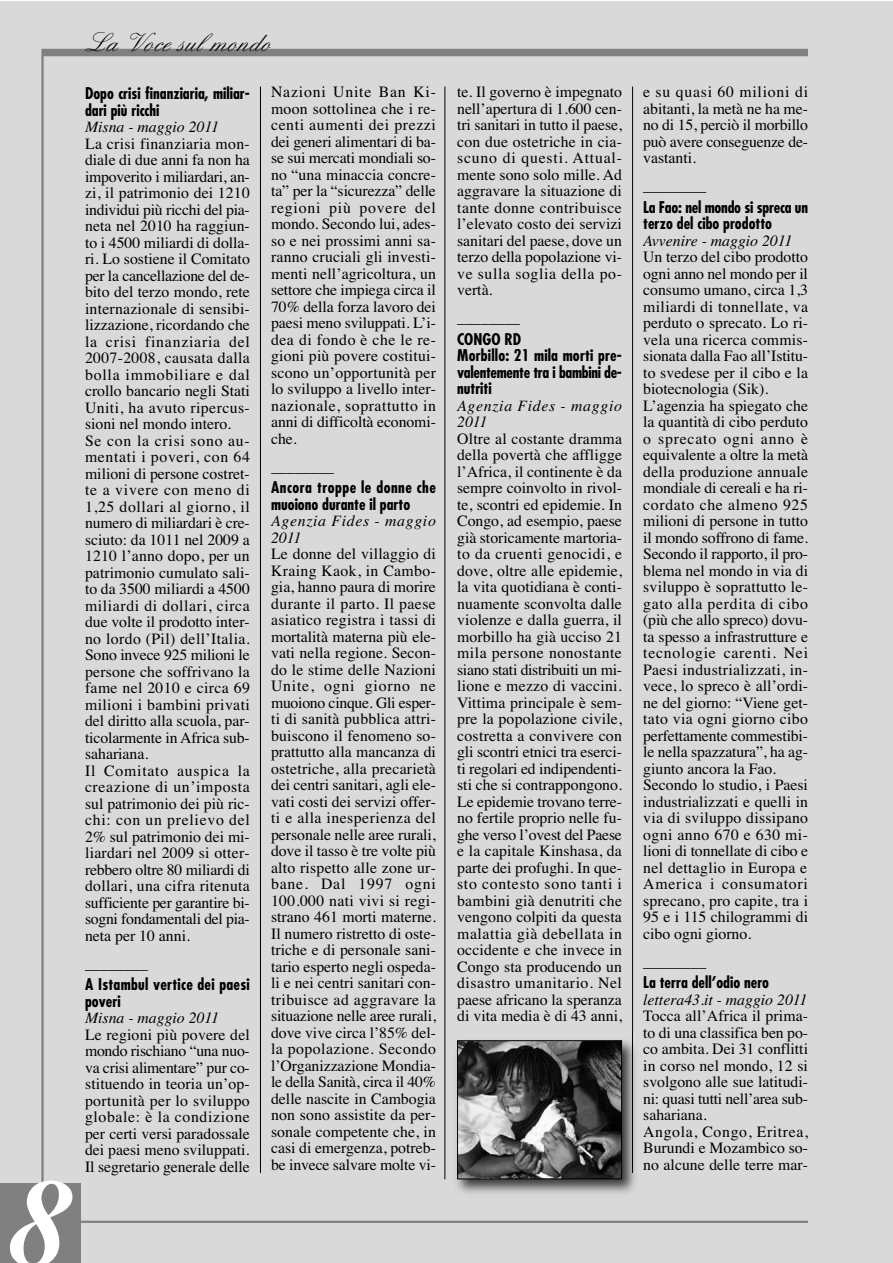
<style>
.page{position:relative;width:893px;height:1263px;background:#fff}
.page>*{position:absolute;margin:0;border:0;box-sizing:border-box;transform-origin:0 0}
.t1{font:italic 700 126px "Cochin";color:#fff}
.t2{font:27px "Englische Sch T";color:#000}
.t3{font:15.75px/16.5px "Times";color:#000;text-align:justify}
.t4{font:700 condensed 15.75px/16.5px "Futura";color:#000}
.t5{font:italic 15.75px "Times";color:#000}
.t6{font:italic 15.75px/16.5px "Times";letter-spacing:.045em;color:#000}
</style>
<div class="page">
<div style="left:0;top:2px;width:892px;height:1261px;background:#d9d9d9"></div>
<hr style="left:41px;top:49px;width:3px;height:1174px;background:#808080">
<div style="left:43px;top:49px;width:765px;height:7px;background:#808080"></div>
<hr style="left:43px;top:1221px;width:765px;height:2px;background:#808080">
<div style="left:0;top:1184px;width:81px;height:79px;background:#808080"></div>
<hr style="left:632px;top:87px;width:1px;height:1086px;background:#000">
<hr style="left:260px;top:87px;width:1px;height:1086px;background:#000">
<hr style="left:444px;top:87px;width:1px;height:1092px;background:#000">
<img style="left:456px;top:1040px;width:179px;height:154px">
<img style="left:632px;top:1040px;width:1px;height:133px">
<img style="left:459px;top:1042px;width:161px;height:135px">
<div style="left:457px;top:1040px;width:165px;height:139px;border:1px solid #000"></div>
<h2 class="t2" style="left:85px;top:26px;width:187px">La Voce sul mondo</h2>
<h1 class="t1" style="left:7px;top:1175px;width:64px">8</h1>
<p class="t4" style="left:85px;top:87px;width:166px">Dopo crisi finanziaria, miliar&shy;dari più ricchi</p>
<p class="t5" style="left:85px;top:121px;width:135px">Misna - maggio 2011</p>
<p class="t3" style="left:85px;top:137px;width:166px;text-align:left">La crisi finanziaria mon&shy;diale di due anni fa non ha impoverito i miliardari, an&shy;zi, il patrimonio dei 1210 individui più ricchi del pia&shy;neta nel 2010 ha raggiun&shy;to i 4500 miliardi di dolla&shy;ri. Lo sostiene il Comitato per la cancellazione del de&shy;bito del terzo mondo, rete internazionale di sensibi&shy;lizzazione, ricordando che la crisi finanziaria del<br>2007-2008, causata dalla bolla immobiliare e dal crollo bancario negli Stati<br>Uniti, ha avuto ripercus&shy;sioni nel mondo intero.<br>Se con la crisi sono au&shy;mentati i poveri, con 64 milioni di persone costret&shy;te a vivere con meno di<br>1,25 dollari al giorno, il numero di miliardari è cre&shy;sciuto: da 1011 nel 2009 a<br>1210 l’anno dopo, per un patrimonio cumulato sali&shy;to da 3500 miliardi a 4500 miliardi di dollari, circa due volte il prodotto inter&shy;no lordo (Pil) dell’Italia.<br>Sono invece 925 milioni le persone che soffrivano la fame nel 2010 e circa 69 milioni i bambini privati del diritto alla scuola, par&shy;ticolarmente in Africa sub&shy;sahariana.<br>Il Comitato auspica la creazione di un’imposta sul patrimonio dei più ric&shy;chi: con un prelievo del<br>2% sul patrimonio dei mi&shy;liardari nel 2009 si otter&shy;rebbero oltre 80 miliardi di dollari, una cifra ritenuta sufficiente per garantire bi&shy;sogni fondamentali del pia&shy;neta per 10 anni.</p>
<p class="t3" style="left:85px;top:962px;width:64px">––––––––</p>
<p class="t4" style="left:85px;top:978px;width:166px">A Istambul vertice dei paesi poveri</p>
<p class="t5" style="left:85px;top:1012px;width:135px">Misna - maggio 2011</p>
<p class="t3" style="left:85px;top:1028px;width:166px">Le regioni più povere del mondo rischiano “una nuo&shy;va crisi alimentare” pur co&shy;stituendo in teoria un’op&shy;portunità per lo sviluppo globale: è la condizione per certi versi paradossale dei paesi meno sviluppati.<br>Il segretario generale delle</p>
<p class="t3" style="left:271px;top:85px;width:166px">Nazioni Unite Ban Ki&shy;moon sottolinea che i re&shy;centi aumenti dei prezzi dei generi alimentari di ba&shy;se sui mercati mondiali so&shy;no “una minaccia concre&shy;ta” per la “sicurezza” delle regioni più povere del mondo. Secondo lui, ades&shy;so e nei prossimi anni sa&shy;ranno cruciali gli investi&shy;menti nell’agricoltura, un settore che impiega circa il 70% della forza lavoro dei paesi meno sviluppati. L’i&shy;dea di fondo è che le re&shy;gioni più povere costitui&shy;scono un’opportunità per lo sviluppo a livello inter&shy;nazionale, soprattutto in anni di difficoltà economi&shy;che.</p>
<p class="t3" style="left:271px;top:465px;width:64px">––––––––</p>
<p class="t4" style="left:271px;top:481px;width:166px">Ancora troppe le donne che muoiono durante il parto</p>
<p class="t6" style="left:271px;top:514px;width:166px">Agenzia Fides - maggio<br>2011</p>
<p class="t3" style="left:271px;top:547px;width:166px">Le donne del villaggio di Kraing Kaok, in Cambo&shy;gia, hanno paura di morire durante il parto. Il paese asiatico registra i tassi di mortalità materna più ele&shy;vati nella regione. Secon&shy;do le stime delle Nazioni Unite, ogni giorno ne muoiono cinque. Gli esper&shy;ti di sanità pubblica attri&shy;buiscono il fenomeno so&shy;prattutto alla mancanza di ostetriche, alla precarietà dei centri sanitari, agli ele&shy;vati costi dei servizi offer&shy;ti e alla inesperienza del personale nelle aree rurali, dove il tasso è tre volte più alto rispetto alle zone ur&shy;bane. Dal 1997 ogni 100.000 nati vivi si regi&shy;strano 461 morti materne.<br>Il numero ristretto di oste&shy;triche e di personale sani&shy;tario esperto negli ospeda&shy;li e nei centri sanitari con&shy;tribuisce ad aggravare la situazione nelle aree rurali, dove vive circa l’85% del&shy;la popolazione. Secondo l’Organizzazione Mondia&shy;le della Sanità, circa il 40% delle nascite in Cambogia non sono assistite da per&shy;sonale competente che, in casi di emergenza, potreb&shy;be invece salvare molte vi-</p>
<p class="t3" style="left:457px;top:85px;width:166px">te. Il governo è impegnato nell’apertura di 1.600 cen&shy;tri sanitari in tutto il paese, con due ostetriche in cia&shy;scuno di questi. Attual&shy;mente sono solo mille. Ad aggravare la situazione di tante donne contribuisce l’elevato costo dei servizi sanitari del paese, dove un terzo della popolazione vi&shy;ve sulla soglia della po&shy;vertà.</p>
<p class="t3" style="left:457px;top:316px;width:64px">––––––––</p>
<p class="t4" style="left:457px;top:332px;width:166px">CONGO RD<br>Morbillo: 21 mila morti pre&shy;valentemente tra i bambini de&shy;nutriti</p>
<p class="t6" style="left:457px;top:399px;width:166px">Agenzia Fides - maggio<br>2011</p>
<p class="t3" style="left:457px;top:432px;width:166px">Oltre al costante dramma della povertà che affligge l’Africa, il continente è da sempre coinvolto in rivol&shy;te, scontri ed epidemie. In Congo, ad esempio, paese già storicamente martoria&shy;to da cruenti genocidi, e dove, oltre alle epidemie, la vita quotidiana è conti&shy;nuamente sconvolta dalle violenze e dalla guerra, il morbillo ha già ucciso 21 mila persone nonostante siano stati distribuiti un mi&shy;lione e mezzo di vaccini.<br>Vittima principale è sem&shy;pre la popolazione civile, costretta a convivere con gli scontri etnici tra eserci&shy;ti regolari ed indipendenti&shy;sti che si contrappongono.<br>Le epidemie trovano terre&shy;no fertile proprio nelle fu&shy;ghe verso l’ovest del Paese e la capitale Kinshasa, da parte dei profughi. In que&shy;sto contesto sono tanti i bambini già denutriti che vengono colpiti da questa malattia già debellata in occidente e che invece in Congo sta producendo un disastro umanitario. Nel paese africano la speranza di vita media è di 43 anni,</p>
<p class="t3" style="left:643px;top:85px;width:166px">e su quasi 60 milioni di abitanti, la metà ne ha me&shy;no di 15, perciò il morbillo può avere conseguenze de&shy;vastanti.</p>
<p class="t3" style="left:643px;top:184px;width:64px">––––––––</p>
<p class="t4" style="left:643px;top:200px;width:166px">La Fao: nel mondo si spreca un terzo del cibo prodotto</p>
<p class="t5" style="left:643px;top:235px;width:151px">Avvenire - maggio 2011</p>
<p class="t3" style="left:643px;top:250px;width:166px;text-align:left">Un terzo del cibo prodotto ogni anno nel mondo per il consumo umano, circa 1,3 miliardi di tonnellate, va perduto o sprecato. Lo ri&shy;vela una ricerca commis&shy;sionata dalla Fao all’Istitu&shy;to svedese per il cibo e la biotecnologia (Sik).<br>L’agenzia ha spiegato che la quantità di cibo perduto o sprecato ogni anno è equivalente a oltre la metà della produzione annuale mondiale di cereali e ha ri&shy;cordato che almeno 925 milioni di persone in tutto il mondo soffrono di fame.<br>Secondo il rapporto, il pro&shy;blema nel mondo in via di sviluppo è soprattutto le&shy;gato alla perdita di cibo (più che allo spreco) dovu&shy;ta spesso a infrastrutture e tecnologie carenti. Nei<br>Paesi industrializzati, in&shy;vece, lo spreco è all’ordi&shy;ne del giorno: “Viene get&shy;tato via ogni giorno cibo perfettamente commestibi&shy;le nella spazzatura”, ha ag&shy;giunto ancora la Fao.<br>Secondo lo studio, i Paesi industrializzati e quelli in via di sviluppo dissipano ogni anno 670 e 630 mi&shy;lioni di tonnellate di cibo e nel dettaglio in Europa e<br>America i consumatori sprecano, pro capite, tra i<br>95 e i 115 chilogrammi di cibo ogni giorno.</p>
<p class="t3" style="left:643px;top:960px;width:64px">––––––––</p>
<p class="t4" style="left:643px;top:976px;width:127px">La terra dell’odio nero</p>
<p class="t5" style="left:643px;top:994px;width:166px">lettera43.it - maggio 2011</p>
<p class="t3" style="left:643px;top:1009px;width:166px;text-align:left">Tocca all’Africa il prima&shy;to di una classifica ben po&shy;co ambita. Dei 31 conflitti in corso nel mondo, 12 si svolgono alle sue latitudi&shy;ni: quasi tutti nell’area sub&shy;sahariana.<br>Angola, Congo, Eritrea,<br>Burundi e Mozambico so&shy;no alcune delle terre mar-</p>
</div>
